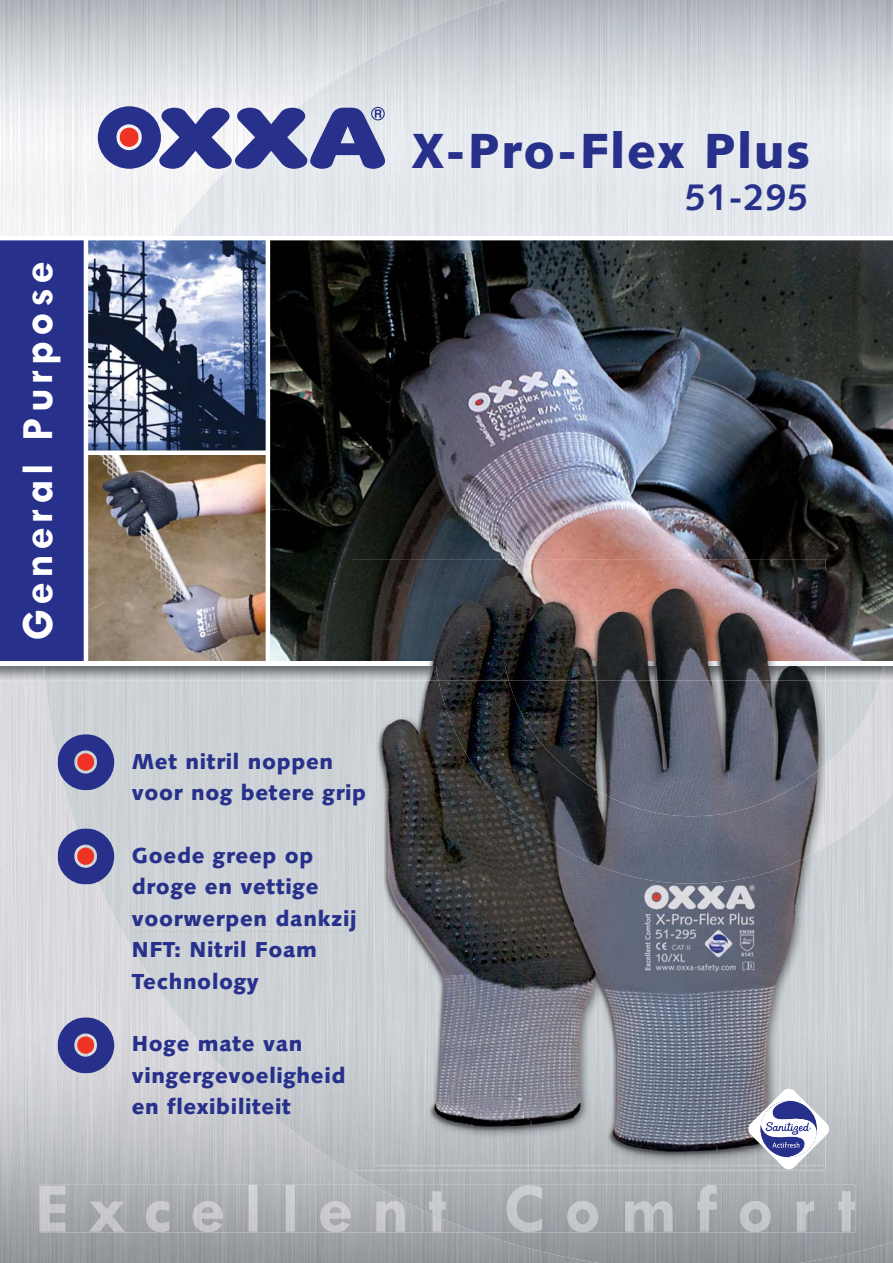
<style>
.page{position:relative;width:893px;height:1263px;background:#fff}
.page>*{position:absolute;margin:0;border:0;box-sizing:border-box;transform-origin:0 0}
.t1{font:900 49.35px "Syntax LT Std";letter-spacing:.04em;color:#27318b}
.t2{font:700 44.85px "Tw Cen";letter-spacing:.11em;color:#fff}
.t3{font:700 37.35px "Syntax LT Std";color:#27318b}
.t4{font:900 21.6px/31.3px "Syntax LT Std";letter-spacing:.03em;color:#27318b}
</style>
<div class="page">
<img style="left:0;top:0;width:262px;height:201px">
<img style="left:262px;top:0;width:101px;height:62px">
<img style="left:0;top:681px;width:52px;height:582px">
<img style="left:880px;top:681px;width:13px;height:76px">
<img style="left:52px;top:910px;width:53px;height:353px">
<img style="left:825px;top:764px;width:15px;height:44px">
<img style="left:105px;top:1011px;width:52px;height:252px">
<img style="left:157px;top:1011px;width:53px;height:252px">
<img style="left:210px;top:1061px;width:52px;height:202px">
<img style="left:262px;top:1112px;width:53px;height:151px">
<img style="left:315px;top:1162px;width:52px;height:101px">
<img style="left:367px;top:1232px;width:53px;height:31px">
<img style="left:420px;top:1232px;width:56px;height:31px">
<img style="left:363px;top:0;width:530px;height:236px">
<img style="left:257px;top:62px;width:106px;height:174px">
<img style="left:204px;top:169px;width:54px;height:67px">
<img style="left:167px;top:192px;width:38px;height:44px">
<div style="left:45px;top:681px;width:307px;height:229px;background:#cdd2d6"></div>
<img style="left:840px;top:757px;width:53px;height:506px">
<img style="left:787px;top:808px;width:53px;height:455px">
<img style="left:98px;top:909px;width:254px;height:102px">
<img style="left:172px;top:1010px;width:180px;height:51px">
<img style="left:215px;top:1061px;width:137px;height:51px">
<img style="left:267px;top:1111px;width:85px;height:51px">
<img style="left:334px;top:1162px;width:453px;height:23px">
<img style="left:476px;top:1232px;width:311px;height:31px">
<div style="left:132px;top:784px;width:220px;height:22px;background:#cdd1d5"></div>
<div style="left:132px;top:910px;width:220px;height:21px;background:#ccd1d5"></div>
<img style="left:825px;top:681px;width:55px;height:83px">
<img style="left:0;top:666px;width:893px;height:15px">
<img style="left:44px;top:666px;width:392px;height:15px">
<img style="left:509px;top:666px;width:375px;height:15px">
<img style="left:88px;top:240px;width:178px;height:421px">
<svg style="left:98px;top:106px;width:287px;height:63px;background:#7175ae"></svg>
<svg style="left:58px;top:734px;width:59px;height:56px;background:#67629a"></svg>
<svg style="left:58px;top:828px;width:59px;height:56px;background:#69639b"></svg>
<div style="left:0;top:238px;width:85px;height:425px;background:#27318b"></div>
<img style="left:40px;top:1185px;width:333px;height:47px">
<img style="left:373px;top:1185px;width:482px;height:47px">
<img style="left:428px;top:1185px;width:335px;height:47px">
<img style="left:270px;top:240px;width:623px;height:421px">
<svg style="left:58px;top:1017px;width:59px;height:56px;background:#6a639c"></svg>
<div style="left:0;top:661px;width:893px;height:5px;background:#fff"></div>
<img style="left:352px;top:681px;width:52px;height:489px">
<img style="left:404px;top:1165px;width:344px;height:5px">
<img style="left:352px;top:559px;width:473px;height:102px">
<img style="left:475px;top:681px;width:350px;height:161px">
<img style="left:374px;top:681px;width:101px;height:484px">
<img style="left:474px;top:734px;width:50px;height:431px">
<img style="left:524px;top:816px;width:51px;height:349px">
<img style="left:574px;top:842px;width:251px;height:323px">
<img style="left:509px;top:681px;width:316px;height:135px">
<img style="left:436px;top:666px;width:73px;height:15px">
<img style="left:374px;top:571px;width:451px;height:95px">
<hr style="left:84px;top:239px;width:4px;height:425px;background:#fff">
<div style="left:85px;top:450px;width:181px;height:5px;background:#fff"></div>
<hr style="left:0;top:236px;width:893px;height:4px;background:#fff">
<svg style="left:748px;top:1088px;width:82px;height:82px"></svg>
<h2 class="t2" style="left:14px;top:640px;width:380px;rotate:-90deg">General Purpose</h2>
<h1 class="t1" style="left:412px;top:127px;width:399px">X-Pro-Flex Plus</h1>
<h3 class="t3" style="left:685px;top:175px;width:124px">51-295</h3>
<p class="t4" style="left:132px;top:747px;width:236px">Met nitril noppen voor nog betere grip</p>
<p class="t4" style="left:132px;top:841px;width:226px">Goede greep op droge en vettige voorwerpen dankzij<br>NFT: Nitril Foam<br>Technology</p>
<p class="t4" style="left:132px;top:1029px;width:215px">Hoge mate van vingergevoeligheid en flexibiliteit</p>
</div>
